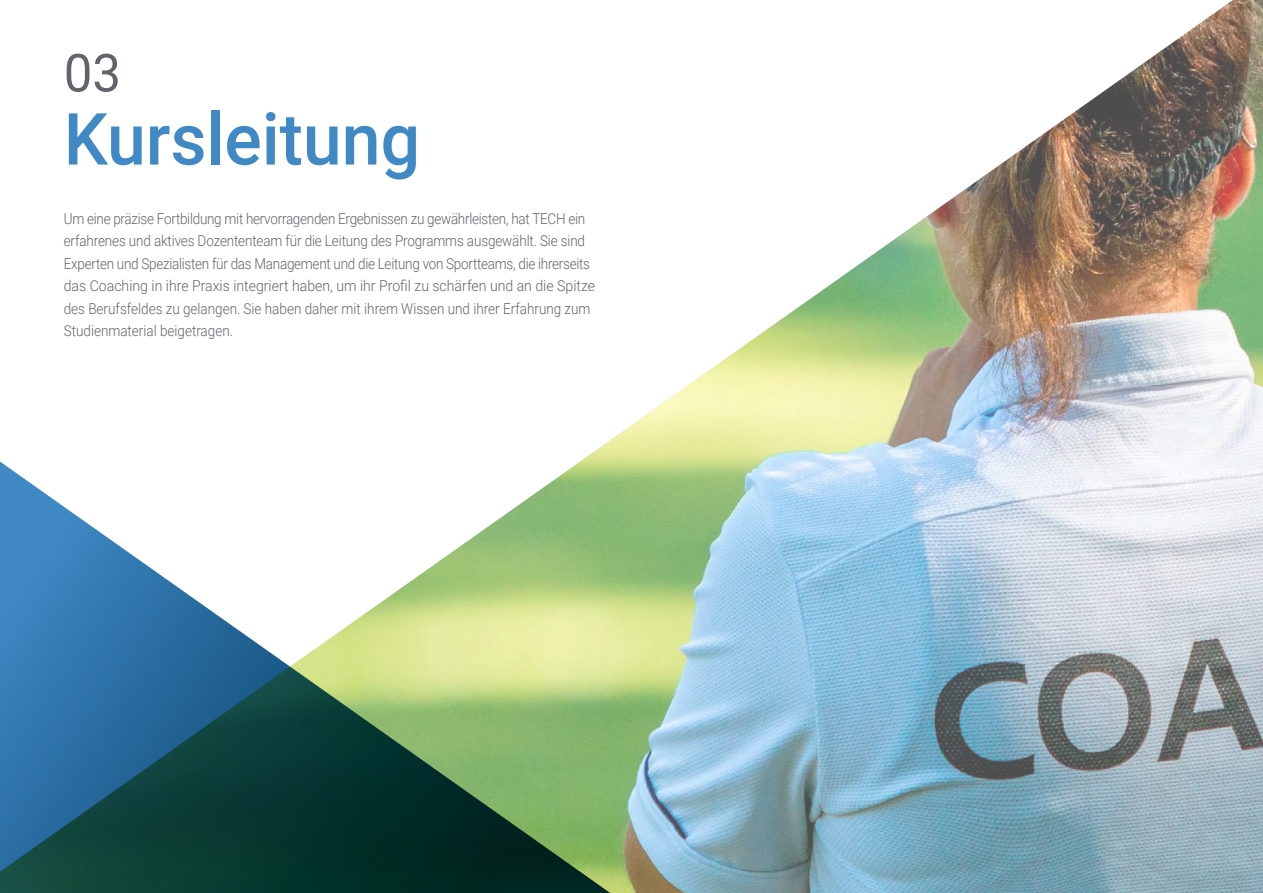
<style>
.page{position:relative;width:1263px;height:893px;background:#fff}
.page>*{position:absolute;margin:0;border:0;box-sizing:border-box;transform-origin:0 0}
.t1{font:500 72px "Roboto";color:#4089c5}
.t2{font:52.5px "Roboto";color:#61646a}
.t3{font:300 15px/22.5px "Roboto";letter-spacing:-.01em;color:#61646a;scale:.9 1}
</style>
<div class="page">
<img style="left:602px;top:0;width:661px;height:893px">
<svg style="left:0;top:446px;width:640px;height:447px"></svg>
<h2 class="t2" style="left:64px;top:36px;width:59px">03</h2>
<h1 class="t1" style="left:64px;top:89px;width:358px">Kursleitung</h1>
<p class="t3" style="left:64px;top:207px;width:592px">Um eine präzise Fortbildung mit hervorragenden Ergebnissen zu gewährleisten, hat TECH ein erfahrenes und aktives Dozententeam für die Leitung des Programms ausgewählt. Sie sind Experten und Spezialisten für das Management und die Leitung von Sportteams, die ihrerseits das Coaching in ihre Praxis integriert haben, um ihr Profil zu schärfen und an die Spitze des Berufsfeldes zu gelangen. Sie haben daher mit ihrem Wissen und ihrer Erfahrung zum Studienmaterial beigetragen.</p>
</div>
